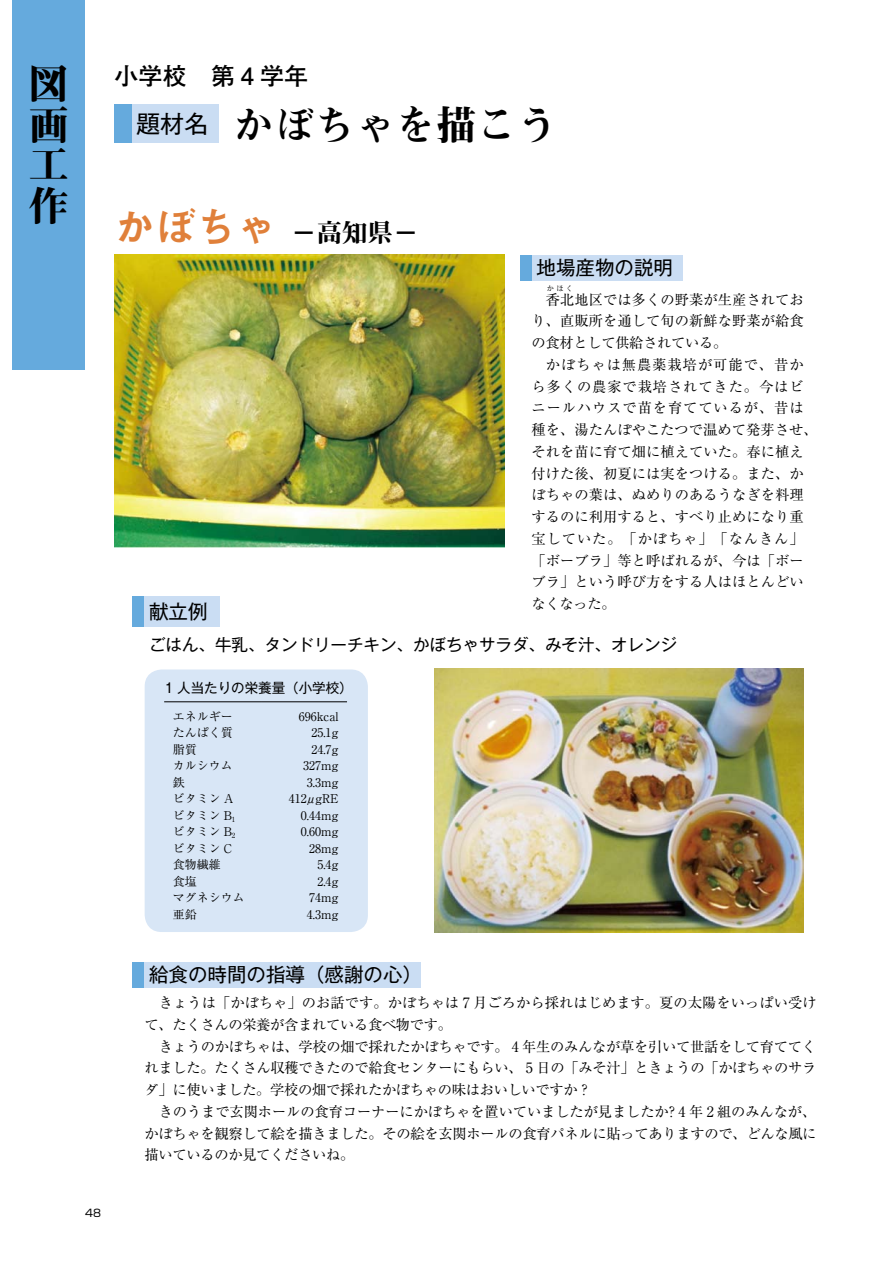
<style>
.page{position:relative;width:893px;height:1263px;background:#fff}
.page>*{position:absolute;margin:0;border:0;box-sizing:border-box;transform-origin:0 0}
.t1{font:40.5px/40.5px "Midashi Min Pro MA31";color:#000;text-align:justify}
.t2{font:25.5px "Midashi Min Pro MA31";color:#000}
.t3{font:700 24px "Futo Go B101 Pro";color:#000}
.t4{font:19.5px "Gothic MB101 Pro";color:#000}
.t5{font:16.5px "Gothic MB101 Pro";color:#000}
.t6{font:14.25px/21.8px "Ryumin Pro";letter-spacing:.005em;color:#000}
.t7{font:13.5px "Gothic MB101 Pro";color:#000}
.t8{font:12px/16.5px "Ryumin Pro";color:#000}
.t9{font:10.5px "Shin Go Pro";color:#000}
.t10{font:7.2px "Ryumin Pro";color:#000}
.s1{font-family:"Midashi Go Pro MB31";font-size:40.5px;color:#e0803a}
</style>
<div class="page">
<div style="left:13px;top:0;width:72px;height:370px;background:#65aadd"></div>
<div style="left:115px;top:104px;width:17px;height:39px;background:#65aadd"></div>
<div style="left:132px;top:104px;width:87px;height:39px;background:#caddf3"></div>
<div style="left:520px;top:255px;width:12px;height:25px;background:#65aadd"></div>
<div style="left:532px;top:255px;width:150px;height:25px;background:#caddf3"></div>
<div style="left:132px;top:962px;width:13px;height:25px;background:#65aadd"></div>
<div style="left:145px;top:962px;width:276px;height:25px;background:#caddf3"></div>
<div style="left:145px;top:669px;width:223px;height:263px;background:#d8e6f6;border-radius:17px"></div>
<hr style="left:164px;top:701px;width:98px;height:1px;background:#000">
<hr style="left:262px;top:701px;width:85px;height:1px;background:#000">
<img style="left:434px;top:669px;width:369px;height:263px">
<div style="left:132px;top:597px;width:13px;height:30px;background:#65aadd"></div>
<div style="left:145px;top:597px;width:75px;height:30px;background:#caddf3"></div>
<img style="left:115px;top:255px;width:390px;height:293px">
<h1 class="t1" style="left:29px;top:60px;width:40px">図画工作</h1>
<h3 class="t3" style="left:115px;top:57px;width:195px">小学校　第 4 学年</h3>
<h1 class="t1" style="left:136px;top:101px;width:423px"><sup>題材名</sup> かぼちゃを描こう</h1>
<h2 class="t2" style="left:115px;top:213px;width:305px"><span class="s1">かぼちゃ</span> −高知県−</h2>
<h3 class="t4" style="left:537px;top:252px;width:138px">地場産物の説明</h3>
<p class="t10" style="left:547px;top:283px;width:27px">かほく</p>
<p class="t6" style="left:532px;top:309px;width:274px">り、直販所を通して旬の新鮮な野菜が給食の食材として供給されている。</p>
<p class="t6" style="left:532px;top:353px;width:288px;text-indent:14px">かぼちゃは無農薬栽培が可能で、昔から多くの農家で栽培されてきた。今はビニールハウスで苗を育てているが、昔は種を、湯たんぽやこたつで温めて発芽させ、それを苗に育て畑に植えていた。春に植え付けた後、初夏には実をつける。また、かぼちゃの葉は、ぬめりのあるうなぎを料理するのに利用すると、すべり止めになり重宝していた。「かぼちゃ」「なんきん」「ボーブラ」等と呼ばれるが、今は「ボーブラ」という呼び方をする人はほとんどいなくなった。</p>
<p class="t6" style="left:546px;top:287px;width:259px">香北地区では多くの野菜が生産されてお</p>
<h3 class="t4" style="left:149px;top:596px;width:60px">献立例</h3>
<p class="t5" style="left:149px;top:631px;width:530px">ごはん、牛乳、タンドリーチキン、かぼちゃサラダ、みそ汁、オレンジ</p>
<p class="t7" style="left:165px;top:677px;width:190px">1 人当たりの栄養量（小学校）</p>
<p class="t8" style="left:173px;top:707px;width:73px">エネルギー　たんぱく質　脂質　<br>カルシウム　鉄　<br>ビタミン Aビタミン B<sub>1</sub>ビタミン B<sub>2</sub>ビタミン C食物繊維<br>食塩<br>マグネシウム亜鉛</p>
<p class="t8" style="left:289px;top:707px;width:51px;text-align:right">696kcal<br>25.1g<br>24.7g<br>327mg<br>3.3mg<br>412μgRE<br>0.44mg　0.60mg　28mg<br>5.4g<br>2.4g　74mg　4.3mg</p>
<h3 class="t4" style="left:149px;top:958px;width:274px">給食の時間の指導（感謝の心）</h3>
<p class="t6" style="left:145px;top:991px;width:673px;text-indent:14px">きょうは「かぼちゃ」のお話です。かぼちゃは 7 月ごろから採れはじめます。夏の太陽をいっぱい受けて、たくさんの栄養が含まれている食べ物です。</p>
<p class="t6" style="left:145px;top:1034px;width:673px;text-align:justify;text-indent:14px">きょうのかぼちゃは、学校の畑で採れたかぼちゃです。 4 年生のみんなが草を引いて世話をして育ててくれました。たくさん収穫できたので給食センターにもらい、 5 日の「みそ汁」ときょうの「かぼちゃのサラダ」に使いました。学校の畑で採れたかぼちゃの味はおいしいですか？</p>
<p class="t6" style="left:145px;top:1100px;width:673px;text-align:justify;text-indent:14px">きのうまで玄関ホールの食育コーナーにかぼちゃを置いていましたが見ましたか? 4 年 2 組のみんなが、かぼちゃを観察して絵を描きました。その絵を玄関ホールの食育パネルに貼ってありますので、どんな風に描いているのか見てくださいね。</p>
<p class="t9" style="left:85px;top:1204px;width:17px">48</p>
</div>
